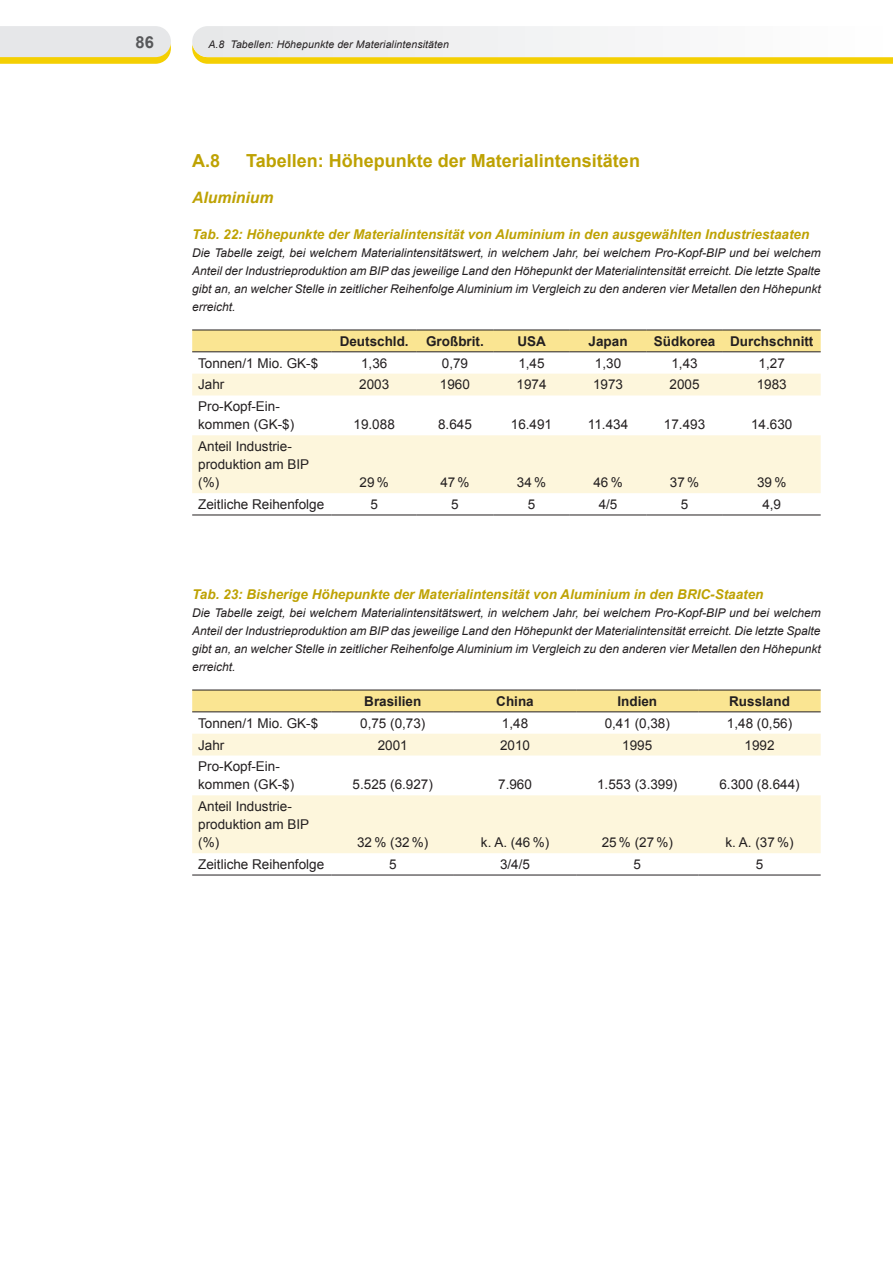
<style>
.page{position:relative;width:893px;height:1263px;background:#fff}
.page>*{position:absolute;margin:0;border:0;box-sizing:border-box;transform-origin:0 0}
.t1{font:700 18px "Arial";color:#bea203}
.t2{font:700 16.5px "Arial";color:#57585a}
.t3{font:italic 700 15.75px "Arial";color:#bea203}
.t4{font:13.5px/18px "Arial";color:#231f20}
.t5{font:italic 700 13.5px "Arial";color:#bea203}
.t6{font:700 13.5px "Arial";color:#231f20}
.t7{font:italic 12px/18px "Arial";color:#231f20;text-align:justify}
.t8{font:italic 10.5px "Arial";letter-spacing:.01em;color:#231f20}
</style>
<div class="page">
<svg style="left:0;top:26px;width:171px;height:38px"></svg>
<svg style="left:192px;top:26px;width:701px;height:38px"></svg>
<div style="left:192px;top:331px;width:629px;height:20px;background:#fae592"></div>
<svg style="left:192px;top:352px;width:629px;height:163px"></svg>
<svg style="left:192px;top:374px;width:629px;height:119px;fill:#fdf6dc"></svg>
<hr style="left:192px;top:515px;width:140px;height:1px;background:#231f20">
<hr style="left:332px;top:515px;width:85px;height:1px;background:#231f20">
<hr style="left:417px;top:515px;width:76px;height:1px;background:#231f20">
<hr style="left:493px;top:515px;width:77px;height:1px;background:#231f20">
<hr style="left:570px;top:515px;width:76px;height:1px;background:#231f20">
<hr style="left:646px;top:515px;width:77px;height:1px;background:#231f20">
<hr style="left:723px;top:515px;width:98px;height:1px;background:#231f20">
<hr style="left:192px;top:330px;width:140px;height:1px;background:#231f20">
<hr style="left:332px;top:330px;width:85px;height:1px;background:#231f20">
<hr style="left:417px;top:330px;width:76px;height:1px;background:#231f20">
<hr style="left:493px;top:330px;width:77px;height:1px;background:#231f20">
<hr style="left:570px;top:330px;width:76px;height:1px;background:#231f20">
<hr style="left:646px;top:330px;width:77px;height:1px;background:#231f20">
<hr style="left:723px;top:330px;width:98px;height:1px;background:#231f20">
<hr style="left:192px;top:351px;width:140px;height:1px;background:#231f20">
<hr style="left:332px;top:351px;width:85px;height:1px;background:#231f20">
<hr style="left:417px;top:351px;width:76px;height:1px;background:#231f20">
<hr style="left:493px;top:351px;width:77px;height:1px;background:#231f20">
<hr style="left:570px;top:351px;width:76px;height:1px;background:#231f20">
<hr style="left:646px;top:351px;width:77px;height:1px;background:#231f20">
<hr style="left:723px;top:351px;width:98px;height:1px;background:#231f20">
<div style="left:192px;top:691px;width:629px;height:20px;background:#fae592"></div>
<svg style="left:192px;top:712px;width:629px;height:163px"></svg>
<svg style="left:192px;top:734px;width:629px;height:119px;fill:#fdf6dc"></svg>
<hr style="left:192px;top:875px;width:140px;height:1px;background:#231f20">
<hr style="left:332px;top:875px;width:122px;height:1px;background:#231f20">
<hr style="left:454px;top:875px;width:122px;height:1px;background:#231f20">
<hr style="left:576px;top:875px;width:122px;height:1px;background:#231f20">
<hr style="left:698px;top:875px;width:123px;height:1px;background:#231f20">
<hr style="left:192px;top:690px;width:140px;height:1px;background:#231f20">
<hr style="left:332px;top:690px;width:122px;height:1px;background:#231f20">
<hr style="left:454px;top:690px;width:122px;height:1px;background:#231f20">
<hr style="left:576px;top:690px;width:122px;height:1px;background:#231f20">
<hr style="left:698px;top:690px;width:123px;height:1px;background:#231f20">
<hr style="left:192px;top:711px;width:140px;height:1px;background:#231f20">
<hr style="left:332px;top:711px;width:122px;height:1px;background:#231f20">
<hr style="left:454px;top:711px;width:122px;height:1px;background:#231f20">
<hr style="left:576px;top:711px;width:122px;height:1px;background:#231f20">
<hr style="left:698px;top:711px;width:123px;height:1px;background:#231f20">
<h2 class="t2" style="left:136px;top:31px;width:20px">86</h2>
<p class="t8" style="left:208px;top:38px;width:242px">A.8 Tabellen: Höhepunkte der Materialintensitäten</p>
<h1 class="t1" style="left:192px;top:148px;width:30px">A.8</h1>
<h1 class="t1" style="left:246px;top:148px;width:395px">Tabellen: Höhepunkte der Materialintensitäten</h1>
<h3 class="t3" style="left:192px;top:187px;width:83px">Aluminium</h3>
<p class="t5" style="left:192px;top:225px;width:619px">Tab. 22: Höhepunkte der Materialintensität von Aluminium in den ausgewählten Industriestaaten</p>
<p class="t7" style="left:192px;top:244px;width:630px">Die Tabelle zeigt, bei welchem Materialintensitätswert, in welchem Jahr, bei welchem Pro-Kopf-BIP und bei welchem Anteil der Industrieproduktion am BIP das jeweilige Land den Höhepunkt der Materialintensität erreicht. Die letzte Spalte gibt an, an welcher Stelle in zeitlicher Reihenfolge Aluminium im Vergleich zu den anderen vier Metallen den Höhepunkt erreicht.</p>
<p class="t6" style="left:340px;top:332px;width:71px">Deutschld.</p>
<p class="t6" style="left:426px;top:332px;width:59px">Großbrit.</p>
<p class="t6" style="left:517px;top:332px;width:30px">USA</p>
<p class="t6" style="left:589px;top:332px;width:41px">Japan</p>
<p class="t6" style="left:654px;top:332px;width:161px">Südkorea Durchschnitt</p>
<p class="t4" style="left:198px;top:354px;width:122px">Tonnen/1 Mio. GK‑$</p>
<p class="t4" style="left:361px;top:354px;width:28px">1,36</p>
<p class="t4" style="left:442px;top:354px;width:28px">0,79</p>
<p class="t4" style="left:518px;top:354px;width:28px">1,45</p>
<p class="t4" style="left:595px;top:354px;width:28px">1,30</p>
<p class="t4" style="left:671px;top:354px;width:28px">1,43</p>
<p class="t4" style="left:759px;top:354px;width:28px">1,27</p>
<p class="t4" style="left:198px;top:376px;width:28px">Jahr</p>
<p class="t4" style="left:359px;top:376px;width:32px">2003</p>
<p class="t4" style="left:440px;top:376px;width:32px">1960</p>
<p class="t4" style="left:516px;top:376px;width:32px">1974</p>
<p class="t4" style="left:593px;top:376px;width:32px">1973</p>
<p class="t4" style="left:670px;top:376px;width:32px">2005</p>
<p class="t4" style="left:757px;top:376px;width:32px">1983</p>
<p class="t4" style="left:198px;top:398px;width:98px">Pro-Kopf-Ein&shy;kommen (GK-$)</p>
<p class="t4" style="left:354px;top:416px;width:43px">19.088</p>
<p class="t4" style="left:438px;top:416px;width:35px">8.645</p>
<p class="t4" style="left:511px;top:416px;width:43px">16.491</p>
<p class="t4" style="left:588px;top:416px;width:42px">11.434</p>
<p class="t4" style="left:664px;top:416px;width:43px">17.493</p>
<p class="t4" style="left:751px;top:416px;width:43px">14.630</p>
<p class="t4" style="left:198px;top:437px;width:113px">Anteil Industrie&shy;produktion am BIP (%)</p>
<p class="t4" style="left:360px;top:473px;width:31px">29%</p>
<p class="t4" style="left:440px;top:473px;width:31px">47%</p>
<p class="t4" style="left:517px;top:473px;width:31px">34%</p>
<p class="t4" style="left:593px;top:473px;width:31px">46%</p>
<p class="t4" style="left:670px;top:473px;width:31px">37%</p>
<p class="t4" style="left:757px;top:473px;width:31px">39%</p>
<p class="t4" style="left:198px;top:495px;width:128px">Zeitliche Reihenfolge</p>
<p class="t4" style="left:370px;top:495px;width:9px">5</p>
<p class="t4" style="left:451px;top:495px;width:9px">5</p>
<p class="t4" style="left:528px;top:495px;width:9px">5</p>
<p class="t4" style="left:599px;top:495px;width:20px">4/5</p>
<p class="t4" style="left:681px;top:495px;width:9px">5</p>
<p class="t4" style="left:762px;top:495px;width:20px">4,9</p>
<p class="t5" style="left:192px;top:585px;width:573px">Tab. 23: Bisherige Höhepunkte der Materialintensität von Aluminium in den BRIC-Staaten</p>
<p class="t7" style="left:192px;top:604px;width:630px">Die Tabelle zeigt, bei welchem Materialintensitätswert, in welchem Jahr, bei welchem Pro-Kopf-BIP und bei welchem Anteil der Industrieproduktion am BIP das jeweilige Land den Höhepunkt der Materialintensität erreicht. Die letzte Spalte gibt an, an welcher Stelle in zeitlicher Reihenfolge Aluminium im Vergleich zu den anderen vier Metallen den Höhepunkt erreicht.</p>
<p class="t6" style="left:364px;top:692px;width:59px">Brasilien</p>
<p class="t6" style="left:496px;top:692px;width:39px">China</p>
<p class="t6" style="left:617px;top:692px;width:41px">Indien</p>
<p class="t6" style="left:729px;top:692px;width:62px">Russland</p>
<p class="t4" style="left:198px;top:714px;width:122px">Tonnen/1 Mio. GK‑$</p>
<p class="t4" style="left:360px;top:714px;width:67px">0,75 (0,73)</p>
<p class="t4" style="left:502px;top:714px;width:28px">1,48</p>
<p class="t4" style="left:605px;top:714px;width:67px">0,41 (0,38)</p>
<p class="t4" style="left:727px;top:714px;width:67px">1,48 (0,56)</p>
<p class="t4" style="left:198px;top:736px;width:28px">Jahr</p>
<p class="t4" style="left:378px;top:736px;width:32px">2001</p>
<p class="t4" style="left:500px;top:736px;width:32px">2010</p>
<p class="t4" style="left:622px;top:736px;width:32px">1995</p>
<p class="t4" style="left:744px;top:736px;width:32px">1992</p>
<p class="t4" style="left:198px;top:758px;width:98px">Pro-Kopf-Ein&shy;kommen (GK-$)</p>
<p class="t4" style="left:353px;top:776px;width:82px">5.525 (6.927)</p>
<p class="t4" style="left:498px;top:776px;width:35px">7.960</p>
<p class="t4" style="left:597px;top:776px;width:82px">1.553 (3.399)</p>
<p class="t4" style="left:719px;top:776px;width:82px">6.300 (8.644)</p>
<p class="t4" style="left:198px;top:797px;width:113px">Anteil Industrie&shy;produktion am BIP (%)</p>
<p class="t4" style="left:357px;top:833px;width:73px">32 % (32 %)</p>
<p class="t4" style="left:481px;top:833px;width:70px">k. A. (46 %)</p>
<p class="t4" style="left:602px;top:833px;width:73px">25 % (27 %)</p>
<p class="t4" style="left:725px;top:833px;width:70px">k. A. (37 %)</p>
<p class="t4" style="left:198px;top:855px;width:128px">Zeitliche Reihenfolge</p>
<p class="t4" style="left:389px;top:855px;width:9px">5</p>
<p class="t4" style="left:500px;top:855px;width:32px">3/4/5</p>
<p class="t4" style="left:634px;top:855px;width:9px">5</p>
<p class="t4" style="left:756px;top:855px;width:9px">5</p>
</div>
